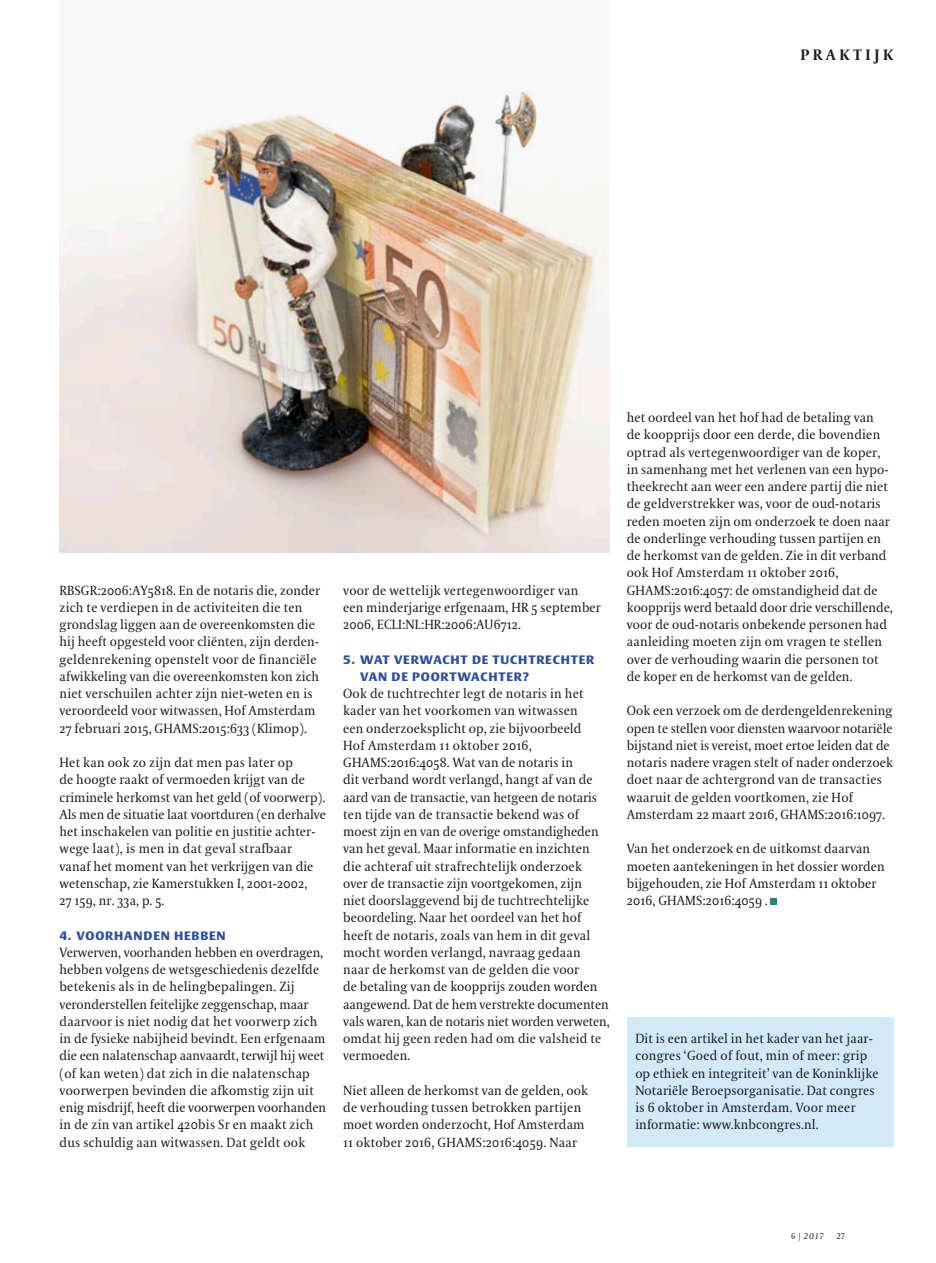
<style>
.page{position:relative;width:936px;height:1263px;background:#fff}
.page>*{position:absolute;margin:0;border:0;box-sizing:border-box;transform-origin:0 0}
.t1{font:700 15px "VPRO Coranto";color:#1b1c20}
.t2{font:13.2px/17.2px "VPRO Coranto";letter-spacing:.01em;color:#1b1c20}
.t3{font:700 12px/17.2px "VPRO Vesta";letter-spacing:.07em;color:#2c4e9f}
.t4{font:italic 8.25px "VPRO Coranto";color:#1b1c20}
.t5{font:8.25px "VPRO Coranto Cn";color:#1b1c20}
.s1{font-family:"VPRO Coranto Cn";font-style:normal}
</style>
<div class="page">
<div style="left:770px;top:899px;width:7px;height:6px;background:#2a8182"></div>
<div style="left:626px;top:1017px;width:267px;height:130px;background:#d2e9f8"></div>
<img style="left:60px;top:88px;width:549px;height:465px">
<p class="t1" style="left:800px;top:45px;width:51px">Pr akti</p>
<p class="t1" style="left:874px;top:45px;width:19px">j k</p>
<p class="t2" style="left:60px;top:581px;width:262px">RBSGR:2006:AY5818. En de notaris die, zonder zich te verdiepen in de activiteiten die ten grondslag liggen aan de overeenkomsten die hij heeft opgesteld voor cliënten, zijn derden&shy;geldenrekening openstelt voor de financiële afwikkeling van die overeenkomsten kon zich niet verschuilen achter zijn niet-weten en is veroordeeld voor witwassen, Hof Amsterdam 27 februari 2015, GHAMS:2015:633 (Klimop).</p>
<p class="t2" style="left:60px;top:754px;width:268px">Het kan ook zo zijn dat men pas later op<br>de hoogte raakt of vermoeden krijgt van de criminele herkomst van het geld (of voorwerp).<br>Als men de situatie laat voortduren (en derhalve het inschakelen van politie en justitie achter&shy;wege laat), is men in dat geval strafbaar vanaf het moment van het verkrijgen van die wetenschap, zie Kamerstukken I, 2001-2002,<br>27 159, nr. 33a, p. 5.</p>
<p class="t3" style="left:60px;top:927px;width:167px">4. VOORHANDEN HEBBEN</p>
<p class="t2" style="left:60px;top:944px;width:268px">Verwerven, voorhanden hebben en overdragen, hebben volgens de wetsgeschiedenis dezelfde betekenis als in de helingbepalingen. Zij veronderstellen feitelijke zeggenschap, maar daarvoor is niet nodig dat het voorwerp zich in de fysieke nabijheid bevindt. Een erfgenaam die een nalatenschap aanvaardt, terwijl hij weet (of kan weten) dat zich in die nalatenschap voorwerpen bevinden die afkomstig zijn uit enig misdrijf, heeft die voorwerpen voorhanden in de zin van artikel 420bis Sr en maakt zich dus schuldig aan witwassen. Dat geldt ook</p>
<p class="t2" style="left:343px;top:581px;width:259px">voor de wettelijk vertegenwoordiger van een minderjarige erfgenaam, HR 5 september<br>2006, ECLI:NL:HR:2006:AU6712.</p>
<p class="t3" style="left:343px;top:651px;width:23px">5. WA</p>
<p class="t3" style="left:382px;top:651px;width:61px">T VERWACH</p>
<p class="t3" style="left:360px;top:651px;width:235px;text-indent:100px">T DE TUCHTRECHTER<br>VAN DE POORTWACH</p>
<p class="t3" style="left:498px;top:669px;width:32px">TER?</p>
<p class="t2" style="left:343px;top:685px;width:268px">Ook de tuchtrechter legt de notaris in het kader van het voorkomen van witwassen<br>een onderzoeksplicht op, zie bijvoorbeeld<br>Hof Amsterdam 11 oktober 2016, GHAMS:2016:4058. Wat van de notaris in<br>dit verband wordt verlangd, hangt af van de aard van de transactie, van hetgeen de notaris ten tijde van de transactie bekend was of moest zijn en van de overige omstandigheden van het geval. Maar informatie en inzichten die achteraf uit strafrechtelijk onderzoek over de transactie zijn voortgekomen, zijn<br>niet doorslaggevend bij de tuchtrechtelijke beoordeling. Naar het oordeel van het hof heeft de notaris, zoals van hem in dit geval mocht worden verlangd, navraag gedaan naar de herkomst van de gelden die voor<br>de betaling van de koopprijs zouden worden aangewend. Dat de hem verstrekte documenten vals waren, kan de notaris niet worden verweten, omdat hij geen reden had om die valsheid te vermoeden.</p>
<p class="t2" style="left:343px;top:1082px;width:246px">Niet alleen de herkomst van de gelden, ook de verhouding tussen betrokken partijen moet worden onderzocht, Hof Amsterdam 11 oktober 2016, GHAMS:2016:4059. Naar</p>
<p class="t2" style="left:626px;top:409px;width:267px">het oordeel van het hof had de betaling van<br>de koopprijs door een derde, die bovendien optrad als vertegenwoordiger van de koper, in samenhang met het verlenen van een hypo&shy;theekrecht aan weer een andere partij die niet de geldverstrekker was, voor de oud-notaris reden moeten zijn om onderzoek te doen naar de onderlinge verhouding tussen partijen en de herkomst van de gelden. Zie in dit verband ook Hof Amsterdam 11 oktober 2016, GHAMS:2016:4057: de omstandigheid dat de koopprijs werd betaald door drie verschillende, voor de oud-notaris onbekende personen had aanleiding moeten zijn om vragen te stellen over de verhouding waarin die personen tot de koper en de herkomst van de gelden.</p>
<p class="t2" style="left:626px;top:702px;width:267px">Ook een verzoek om de derdengeldenrekening open te stellen voor diensten waarvoor notariële bijstand niet is vereist, moet ertoe leiden dat de notaris nadere vragen stelt of nader onderzoek doet naar de achtergrond van de transacties waaruit de gelden voortkomen, zie Hof Amsterdam 22 maart 2016, GHAMS:2016:1097.</p>
<p class="t2" style="left:626px;top:840px;width:259px">Van het onderzoek en de uitkomst daarvan moeten aantekeningen in het dossier worden bijgehouden, zie Hof Amsterdam 11 oktober 2016, GHAMS:2016:4059 .</p>
<p class="t2" style="left:635px;top:1030px;width:245px">Dit is een artikel in het kader van het jaar&shy;congres ‘Goed of fout, min of meer: grip op ethiek en integriteit’ van de Koninklijke Notariële Beroepsorganisatie. Dat congres is 6 oktober in Amsterdam. Voor meer informatie: www.knbcongres.nl.</p>
<p class="t4" style="left:791px;top:1231px;width:34px"><span class="s1">6 |</span> 2017</p>
<p class="t5" style="left:836px;top:1231px;width:10px">27</p>
</div>
